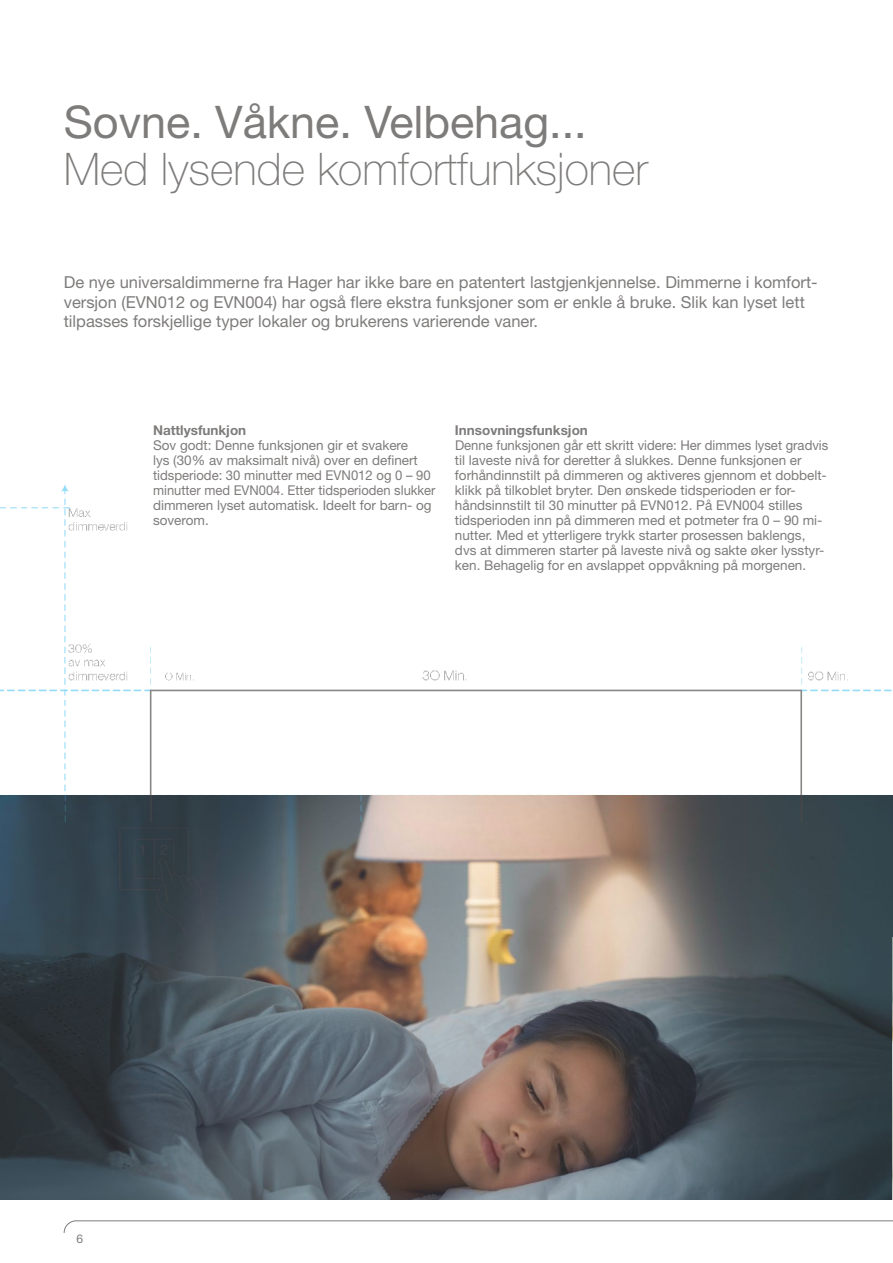
<style>
.page{position:relative;width:893px;height:1263px;background:#fff}
.page>*{position:absolute;margin:0;border:0;box-sizing:border-box;transform-origin:0 0}
.t1{font:100 45px "Helvetica Neue LT";color:#7e7c7b}
.t2{font:45px "Helvetica Neue LT";color:#7e7c7b}
.t3{font:16.5px/19.5px "Helvetica Neue LT";color:#7e7c7b}
.t4{font:13.5px/15px "Helvetica Neue LT";color:#7e7c7b}
.t5{font:700 13.5px "Helvetica Neue LT";color:#7e7c7b}
.t6{font:12px "Helvetica Neue LT";color:#7e7c7b}
</style>
<div class="page">
<svg style="left:64px;top:1220px;width:829px;height:13px"></svg>
<img style="left:0;top:486px;width:893px;height:713px">
<img style="left:0;top:795px;width:893px;height:142px">
<h1 class="t2" style="left:64px;top:106px;width:524px">Sovne. Våkne. Velbehag...</h1>
<h1 class="t1" style="left:64px;top:153px;width:586px">Med lysende komfortfunksjoner</h1>
<p class="t3" style="left:64px;top:274px;width:755px">De nye universaldimmerne fra Hager har ikke bare en patentert lastgjenkjennelse. Dimmerne i komfort&shy;versjon (EVN012 og EVN004) har også flere ekstra funksjoner som er enkle å bruke. Slik kan lyset lett tilpasses forskjellige typer lokaler og brukerens varierende vaner.</p>
<p class="t5" style="left:153px;top:425px;width:95px">Nattlysfunkjon</p>
<p class="t4" style="left:153px;top:439px;width:284px">Sov godt: Denne funksjonen gir et svakere<br>lys (30% av maksimalt nivå) over en definert tidsperiode: 30 minutter med EVN012 og 0 – 90 minutter med EVN004. Etter tidsperioden slukker dimmeren lyset automatisk. Ideelt for barn- og soverom.</p>
<p class="t5" style="left:455px;top:425px;width:134px">Innsovningsfunksjon</p>
<p class="t4" style="left:455px;top:439px;width:375px">Denne funksjonen går ett skritt videre: Her dimmes lyset gradvis til laveste nivå for deretter å slukkes. Denne funksjonen er forhåndinnstilt på dimmeren og aktiveres gjennom et dobbelt&shy;klikk på tilkoblet bryter. Den ønskede tidsperioden er for&shy;håndsinnstilt til 30 minutter på EVN012. På EVN004 stilles tidsperioden inn på dimmeren med et potmeter fra 0 – 90 mi&shy;nutter. Med et ytterligere trykk starter prosessen baklengs, dvs at dimmeren starter på laveste nivå og sakte øker lysstyr&shy;ken. Behagelig for en avslappet oppvåkning på morgenen.</p>
<p class="t6" style="left:77px;top:1234px;width:8px">6</p>
</div>
